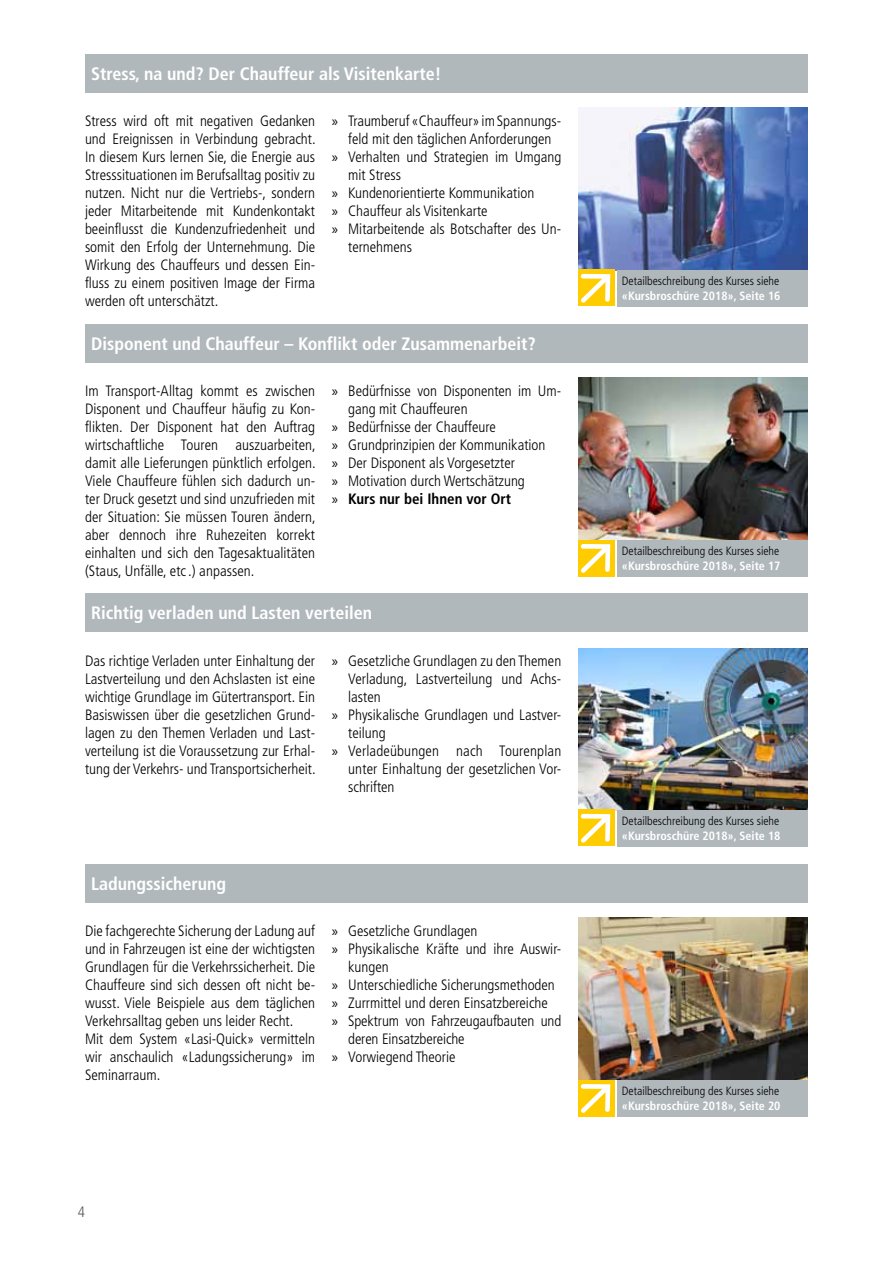
<style>
.page{position:relative;width:893px;height:1263px;background:#fff}
.page>*{position:absolute;margin:0;border:0;box-sizing:border-box;transform-origin:0 0}
.t1{font:700 condensed 18px "Frutiger";color:#fff}
.t2{font:300 condensed 15px/18px "Frutiger";color:#000;text-align:justify}
.t3{font:700 condensed 15px "Frutiger";color:#000}
.t4{font:300 condensed 15px "Frutiger";color:#565655}
.t5{font:300 condensed 12px "Frutiger";color:#000}
.t6{font:700 condensed 12px "Frutiger";color:#fff}
.s1{font-family:"Myriad Pro";font-weight:400;font-stretch:normal}
</style>
<div class="page">
<img style="left:578px;top:108px;width:230px;height:162px">
<img style="left:578px;top:378px;width:230px;height:162px">
<img style="left:578px;top:648px;width:230px;height:162px">
<img style="left:578px;top:918px;width:230px;height:162px">
<div style="left:85px;top:54px;width:723px;height:39px;background:#b1b8bc"></div>
<div style="left:85px;top:324px;width:723px;height:39px;background:#b1b8bc"></div>
<div style="left:85px;top:593px;width:723px;height:38px;background:#b1b8bc"></div>
<div style="left:85px;top:864px;width:723px;height:39px;background:#b1b8bc"></div>
<div style="left:618px;top:270px;width:190px;height:36px;background:#b1b8bc"></div>
<div style="left:618px;top:540px;width:190px;height:36px;background:#b1b8bc"></div>
<div style="left:618px;top:810px;width:190px;height:36px;background:#b1b8bc"></div>
<div style="left:618px;top:1080px;width:190px;height:36px;background:#b1b8bc"></div>
<div style="left:578px;top:270px;width:36px;height:36px;background:#fc0"></div>
<svg style="left:581px;top:274px;width:29px;height:29px"></svg>
<div style="left:578px;top:540px;width:36px;height:36px;background:#fc0"></div>
<svg style="left:581px;top:544px;width:29px;height:29px"></svg>
<div style="left:578px;top:810px;width:36px;height:36px;background:#fc0"></div>
<svg style="left:581px;top:814px;width:29px;height:29px"></svg>
<div style="left:578px;top:1080px;width:36px;height:36px;background:#fc0"></div>
<svg style="left:581px;top:1084px;width:29px;height:29px"></svg>
<p class="t1" style="left:91px;top:66px;width:352px">Stress, na und? Der Chauffeur als Visitenkarte!</p>
<p class="t2" style="left:85px;top:112px;width:232px">Stress wird oft mit negativen Gedanken und Ereignissen in Verbindung gebracht.<br>In diesem Kurs lernen Sie, die Energie aus Stresssituationen im Berufsalltag positiv zu nutzen. Nicht nur die Vertriebs-, sondern jeder Mitarbeitende mit Kundenkontakt beeinflusst die Kundenzufriedenheit und somit den Erfolg der Unternehmung. Die Wirkung des Chauffeurs und dessen Ein&shy;fluss zu einem positiven Image der Firma werden oft unterschätzt.</p>
<p class="t2" style="left:332px;top:112px;width:231px"><span class="s1">»</span> Traumberuf «Chauffeur» im Spannungs-</p>
<p class="t2" style="left:348px;top:130px;width:205px">feld mit den täglichen Anforderungen</p>
<p class="t2" style="left:332px;top:148px;width:231px"><span class="s1">»</span> Verhalten und Strategien im Umgang</p>
<p class="t2" style="left:348px;top:166px;width:54px">mit Stress</p>
<p class="t2" style="left:332px;top:184px;width:204px"><span class="s1">»</span> Kundenorientierte Kommunikation</p>
<p class="t2" style="left:332px;top:202px;width:157px"><span class="s1">»</span> Chauffeur als Visitenkarte</p>
<p class="t2" style="left:332px;top:220px;width:231px"><span class="s1">»</span> Mitarbeitende als Botschafter des Un-</p>
<p class="t2" style="left:348px;top:238px;width:65px">ternehmens</p>
<p class="t1" style="left:91px;top:336px;width:446px">Disponent und Chauffeur – Konflikt oder Zusammenarbeit?</p>
<p class="t2" style="left:85px;top:382px;width:232px">Im Transport-Alltag kommt es zwischen Disponent und Chauffeur häufig zu Kon&shy;flikten. Der Disponent hat den Auftrag wirtschaftliche Touren auszuarbeiten, damit alle Lieferungen pünktlich erfolgen.<br>Viele Chauffeure fühlen sich dadurch un&shy;ter Druck gesetzt und sind unzufrieden mit der Situation: Sie müssen Touren ändern, aber dennoch ihre Ruhezeiten korrekt einhalten und sich den Tagesaktualitäten (Staus, Unfälle, etc .) anpassen.</p>
<p class="t2" style="left:332px;top:382px;width:231px"><span class="s1">»</span> Bedürfnisse von Disponenten im Um-</p>
<p class="t2" style="left:348px;top:400px;width:121px">gang mit Chauffeuren</p>
<p class="t2" style="left:332px;top:418px;width:166px"><span class="s1">»</span> Bedürfnisse der Chauffeure</p>
<p class="t2" style="left:332px;top:436px;width:215px"><span class="s1">»</span> Grundprinzipien der Kommunikation</p>
<p class="t2" style="left:332px;top:454px;width:185px"><span class="s1">»</span> Der Disponent als Vorgesetzter</p>
<p class="t2" style="left:332px;top:472px;width:195px"><span class="s1">»</span> Motivation durch Wertschätzung</p>
<p class="t3" style="left:332px;top:493px;width:181px"><span class="s1">»</span> Kurs nur bei Ihnen vor Ort</p>
<p class="t1" style="left:91px;top:605px;width:283px">Richtig verladen und Lasten verteilen</p>
<p class="t2" style="left:85px;top:652px;width:232px">Das richtige Verladen unter Einhaltung der Lastverteilung und den Achslasten ist eine wichtige Grundlage im Gütertransport. Ein Basiswissen über die gesetzlichen Grund&shy;lagen zu den Themen Verladen und Last&shy;verteilung ist die Voraussetzung zur Erhal&shy;tung der Verkehrs- und Transportsicherheit.</p>
<p class="t2" style="left:332px;top:652px;width:231px"><span class="s1">»</span> Gesetzliche Grundlagen zu den Themen</p>
<p class="t2" style="left:348px;top:670px;width:215px">Verladung, Lastverteilung und Achs-</p>
<p class="t2" style="left:348px;top:688px;width:34px">lasten</p>
<p class="t2" style="left:332px;top:706px;width:231px"><span class="s1">»</span> Physikalische Grundlagen und Lastver-</p>
<p class="t2" style="left:348px;top:724px;width:39px">teilung</p>
<p class="t2" style="left:332px;top:742px;width:231px"><span class="s1">»</span> Verladeübungen nach Tourenplan</p>
<p class="t2" style="left:348px;top:760px;width:215px">unter Einhaltung der gesetzlichen Vor-</p>
<p class="t2" style="left:348px;top:778px;width:48px">schriften</p>
<p class="t1" style="left:91px;top:876px;width:137px">Ladungssicherung</p>
<p class="t2" style="left:85px;top:922px;width:232px;text-align:left">Die fachgerechte Sicherung der Ladung auf und in Fahrzeugen ist eine der wichtigsten Grundlagen für die Verkehrssicherheit. Die Chauffeure sind sich dessen oft nicht be&shy;wusst. Viele Beispiele aus dem täglichen Verkehrsalltag geben uns leider Recht.<br>Mit dem System «Lasi-Quick» vermitteln wir anschaulich «Ladungssicherung» im Seminarraum.</p>
<p class="t2" style="left:332px;top:922px;width:147px"><span class="s1">»</span> Gesetzliche Grundlagen</p>
<p class="t2" style="left:332px;top:940px;width:231px"><span class="s1">»</span> Physikalische Kräfte und ihre Auswir-</p>
<p class="t2" style="left:348px;top:958px;width:42px">kungen</p>
<p class="t2" style="left:332px;top:976px;width:225px"><span class="s1">»</span> Unterschiedliche Sicherungsmethoden</p>
<p class="t2" style="left:332px;top:994px;width:218px"><span class="s1">»</span> Zurrmittel und deren Einsatzbereiche</p>
<p class="t2" style="left:332px;top:1012px;width:231px"><span class="s1">»</span> Spektrum von Fahrzeugaufbauten und</p>
<p class="t2" style="left:348px;top:1030px;width:118px">deren Einsatzbereiche</p>
<p class="t2" style="left:332px;top:1048px;width:125px"><span class="s1">»</span> Vorwiegend Theorie</p>
<p class="t4" style="left:78px;top:1204px;width:9px">4</p>
<p class="t5" style="left:622px;top:275px;width:159px">Detailbeschreibung des Kurses siehe</p>
<p class="t6" style="left:622px;top:291px;width:160px">«Kursbroschüre 2018», Seite 16</p>
<p class="t5" style="left:622px;top:545px;width:159px">Detailbeschreibung des Kurses siehe</p>
<p class="t6" style="left:622px;top:561px;width:160px">«Kursbroschüre 2018», Seite 17</p>
<p class="t5" style="left:622px;top:815px;width:159px">Detailbeschreibung des Kurses siehe</p>
<p class="t6" style="left:622px;top:831px;width:160px">«Kursbroschüre 2018», Seite 18</p>
<p class="t5" style="left:622px;top:1085px;width:159px">Detailbeschreibung des Kurses siehe</p>
<p class="t6" style="left:622px;top:1101px;width:160px">«Kursbroschüre 2018», Seite 20</p>
</div>
